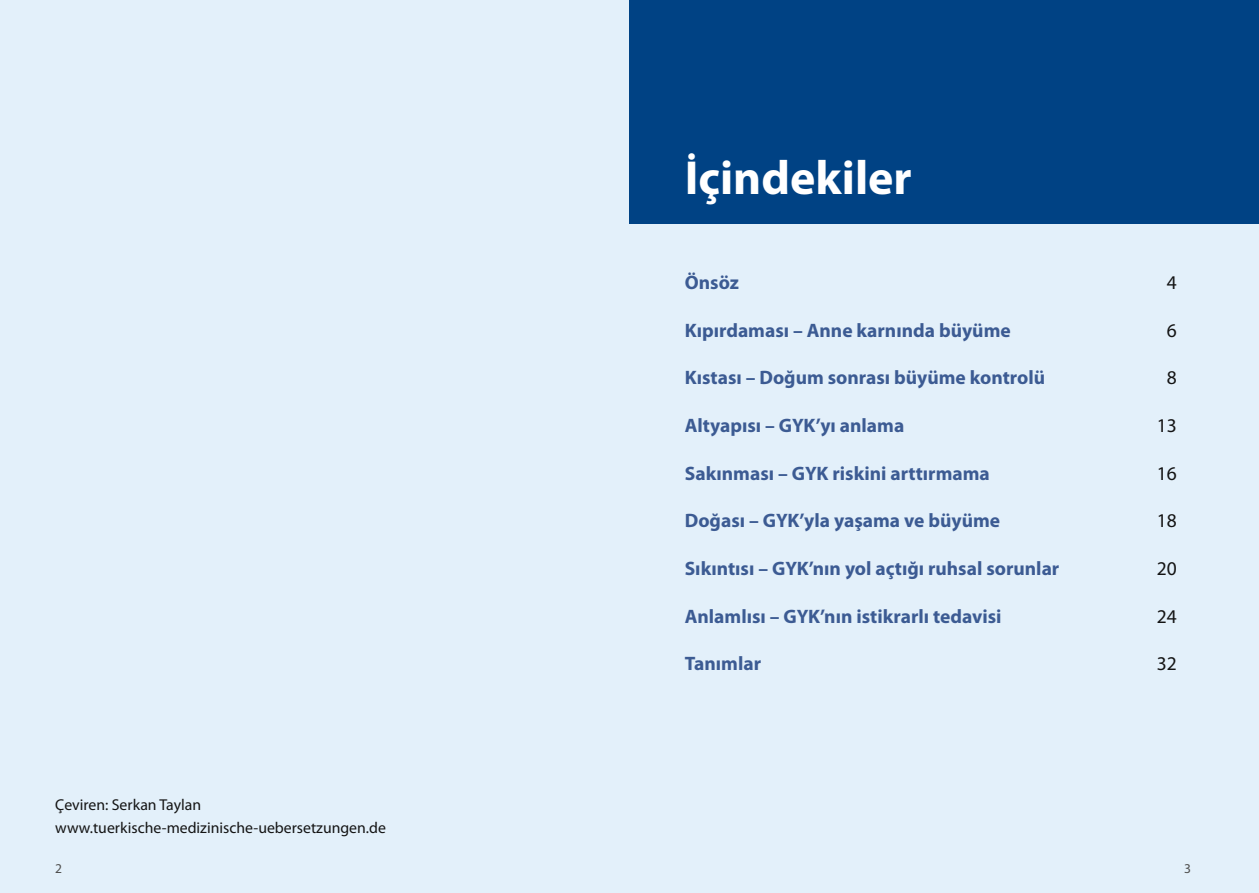
<style>
.page{position:relative;width:1259px;height:893px;background:#e3f0fa}
.page>*{position:absolute;margin:0;border:0;box-sizing:border-box;transform-origin:0 0}
.t1{font:700 48px "Myriad Pro";color:#fff}
.t2{font:700 19.5px "Myriad Pro";color:#3c5b93}
.t3{font:19.5px "Myriad Pro";color:#141414}
.t4{font:15.75px/22.5px "Myriad Pro";color:#141414}
.t5{font:13.5px "Myriad Pro";color:#4e4e4d}
</style>
<div class="page">
<div style="left:629px;top:0;width:630px;height:223px;background:#004284"></div>
<h1 class="t1" style="left:685px;top:151px;width:228px">İçindekiler</h1>
<p class="t4" style="left:55px;top:794px;width:332px">Çeviren: Serkan Taylan www.tuerkische-medizinische-uebersetzungen.de</p>
<p class="t2" style="left:685px;top:272px;width:56px">Önsöz</p>
<p class="t3" style="left:1167px;top:272px;width:12px">4</p>
<p class="t2" style="left:685px;top:319px;width:327px">Kıpırdaması – Anne karnında büyüme</p>
<p class="t3" style="left:1167px;top:320px;width:12px">6</p>
<p class="t2" style="left:685px;top:367px;width:362px">Kıstası – Doğum sonrası büyüme kontrolü</p>
<p class="t3" style="left:1167px;top:367px;width:12px">8</p>
<p class="t2" style="left:685px;top:414px;width:221px">Altyapısı – GYK’yı anlama</p>
<p class="t3" style="left:1157px;top:415px;width:22px">13</p>
<p class="t2" style="left:685px;top:462px;width:306px">Sakınması – GYK riskini arttırmama</p>
<p class="t3" style="left:1157px;top:462px;width:22px">16</p>
<p class="t2" style="left:685px;top:510px;width:317px">Doğası – GYK’yla yaşama ve büyüme</p>
<p class="t3" style="left:1157px;top:510px;width:22px">18</p>
<p class="t2" style="left:685px;top:557px;width:376px">Sıkıntısı – GYK’nın yol açtığı ruhsal sorunlar</p>
<p class="t3" style="left:1157px;top:558px;width:22px">20</p>
<p class="t2" style="left:685px;top:605px;width:318px">Anlamlısı – GYK’nın istikrarlı tedavisi</p>
<p class="t3" style="left:1157px;top:605px;width:22px">24</p>
<p class="t2" style="left:685px;top:653px;width:78px">Tanımlar</p>
<p class="t3" style="left:1157px;top:653px;width:22px">32</p>
<p class="t5" style="left:55px;top:861px;width:8px">2</p>
<p class="t5" style="left:1184px;top:861px;width:21px">3 3</p>
</div>
